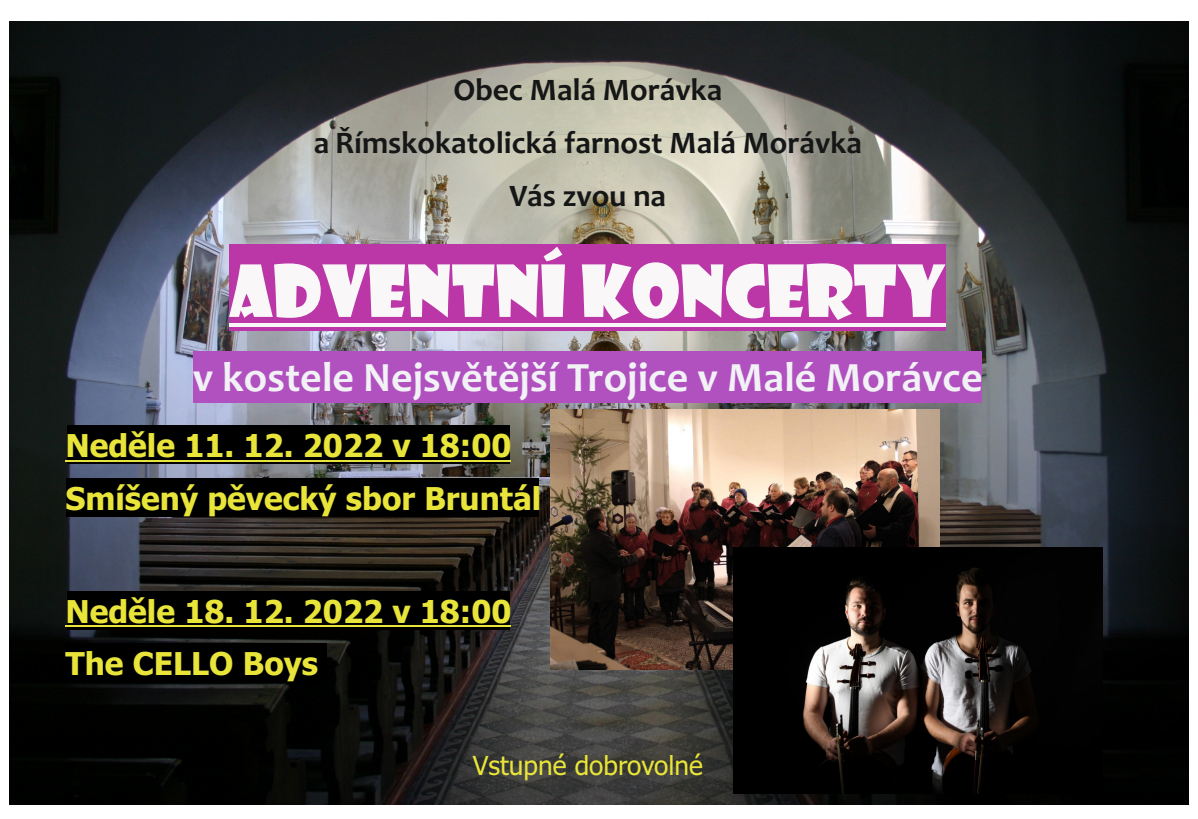
<style>
.page{position:relative;width:1198px;height:819px;background:#fff}
.page>*{position:absolute;margin:0;border:0;box-sizing:border-box;transform-origin:0 0}
.t1{font:70px "Showcard Gothic";color:#f9f7f7}
.t2{font:700 42px "Candara";color:#f1f1f6}
.t3{font:700 31.5px/52.1px "Tahoma";color:#e8e43a}
.t4{font:700 31.5px/52.8px "Candara";color:#151616;text-align:center}
.t5{font:26.25px "Tahoma";color:#e8e43a}
</style>
<div class="page">
<img style="left:9px;top:21px;width:1180px;height:783px">
<div style="left:229px;top:244px;width:717px;height:87px;background:#bb37a7"></div>
<div style="left:193px;top:351px;width:788px;height:51px;background:#b151bf"></div>
<div style="left:68px;top:426px;width:442px;height:38px;background:#000"></div>
<div style="left:67px;top:478px;width:472px;height:38px;background:#000"></div>
<div style="left:68px;top:591px;width:442px;height:38px;background:#000"></div>
<div style="left:65px;top:643px;width:262px;height:38px;background:#000"></div>
<hr style="left:230px;top:323px;width:716px;height:3px;background:#f9f7f7">
<hr style="left:65px;top:460px;width:446px;height:1px;background:#e8e43a">
<hr style="left:65px;top:625px;width:446px;height:2px;background:#e8e43a">
<img style="left:550px;top:410px;width:390px;height:259px">
<img style="left:734px;top:548px;width:368px;height:245px">
<p class="t4" style="left:314px;top:67px;width:550px">Obec Malá Morávka<br>a Římskokatolická farnost Malá Morávka<br>Vás zvou na</p>
<h1 class="t1" style="left:230px;top:261px;width:718px">ADVENTNÍ KONCERTY</h1>
<h2 class="t2" style="left:193px;top:361px;width:791px">v kostele Nejsvětější Trojice v Malé Morávce</h2>
<p class="t3" style="left:65px;top:422px;width:477px">Neděle 11. 12. 2022 v 18:00<br>Smíšený pěvecký sbor Bruntál</p>
<p class="t3" style="left:65px;top:588px;width:448px">Neděle 18. 12. 2022 v 18:00<br>The CELLO Boys</p>
<p class="t5" style="left:473px;top:755px;width:232px">Vstupné dobrovolné</p>
</div>
